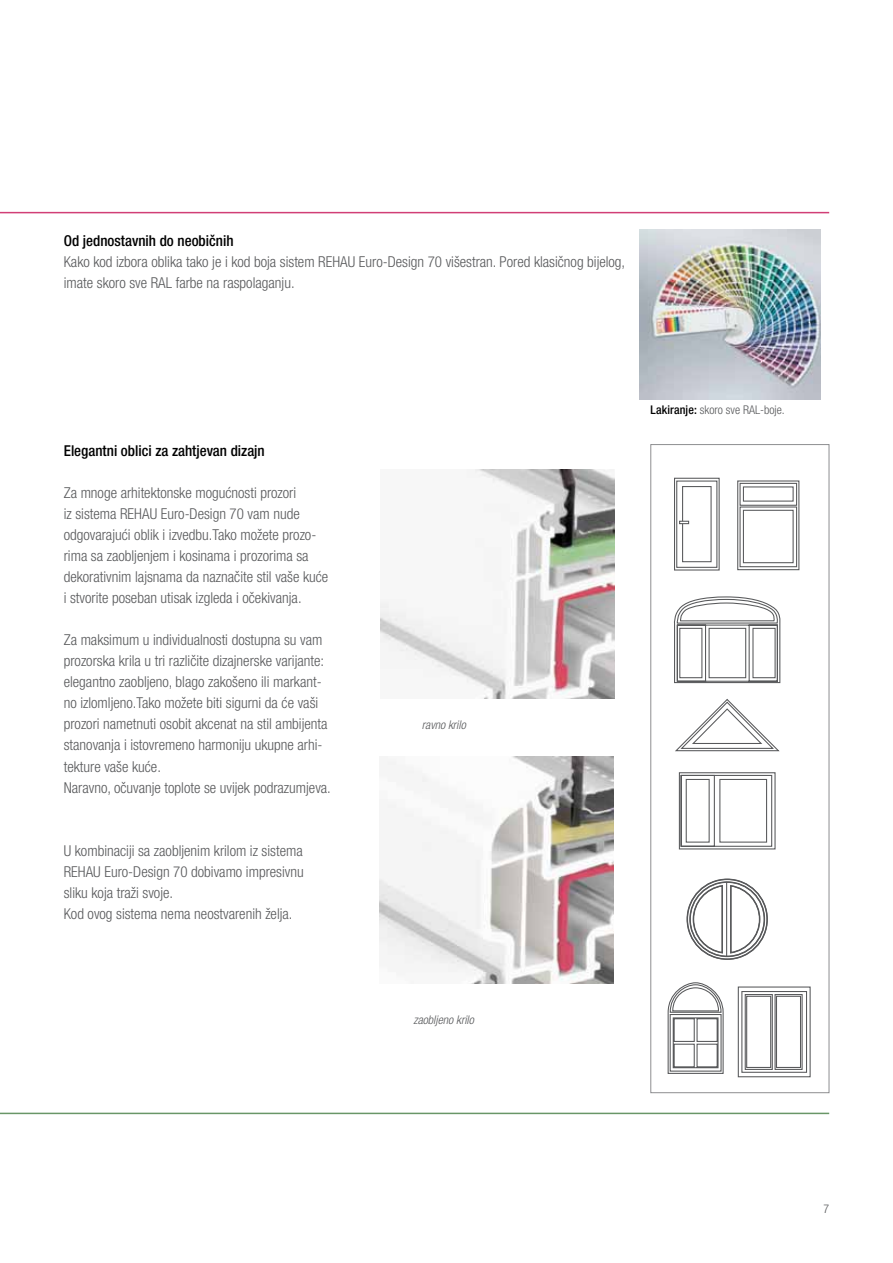
<style>
.page{position:relative;width:893px;height:1263px;background:#fff}
.page>*{position:absolute;margin:0;border:0;box-sizing:border-box;transform-origin:0 0}
.t1{font:300 condensed 15px/21px "Helvetica Neue LT Com";color:#58595b}
.t2{font:500 condensed 15px "Helvetica Neue LT Com";color:#000}
.t3{font:300 condensed 12px "Helvetica Neue LT Com";color:#58595b}
.t4{font:italic 300 condensed 12px "Helvetica Neue LT Com";color:#58595b}
.s1{font-weight:500;color:#000}
</style>
<div class="page">
<hr style="left:0;top:212px;width:829px;height:1px;background:#d13f76">
<hr style="left:0;top:1113px;width:829px;height:1px;background:#699667">
<svg style="left:674px;top:477px;width:46px;height:94px"></svg>
<svg style="left:737px;top:986px;width:74px;height:92px"></svg>
<svg style="left:674px;top:596px;width:107px;height:88px"></svg>
<svg style="left:737px;top:480px;width:63px;height:91px"></svg>
<svg style="left:675px;top:699px;width:105px;height:53px"></svg>
<svg style="left:678px;top:772px;width:98px;height:78px"></svg>
<svg style="left:667px;top:982px;width:57px;height:92px"></svg>
<div style="left:686px;top:878px;width:82px;height:82px;border:2px solid #58595b;border-radius:50%"></div>
<div style="left:689px;top:881px;width:76px;height:76px;border:2px solid #58595b;border-radius:50%"></div>
<svg style="left:692px;top:884px;width:69px;height:70px"></svg>
<hr style="left:726px;top:882px;width:1px;height:74px;background:#58595b">
<img style="left:640px;top:230px;width:181px;height:169px">
<img style="left:381px;top:470px;width:233px;height:228px">
<img style="left:379px;top:757px;width:234px;height:227px">
<p class="t2" style="left:64px;top:232px;width:171px">Od jednostavnih do neobičnih</p>
<p class="t1" style="left:64px;top:252px;width:563px">Kako kod izbora oblika tako je i kod boja sistem REHAU Euro-Design 70 višestran. Pored klasičnog bijelog, imate skoro sve RAL farbe na raspolaganju.</p>
<p class="t2" style="left:64px;top:442px;width:203px">Elegantni oblici za zahtjevan dizajn</p>
<p class="t1" style="left:64px;top:483px;width:266px">Za mnoge arhitektonske mogućnosti prozori<br>iz sistema REHAU Euro-Design 70 vam nude odgovarajući oblik i izvedbu.Tako možete prozo&shy;rima sa zaobljenjem i kosinama i prozorima sa dekorativnim lajsnama da naznačite stil vaše kuće i stvorite poseban utisak izgleda i očekivanja.</p>
<p class="t1" style="left:64px;top:630px;width:269px">Za maksimum u individualnosti dostupna su vam prozorska krila u tri različite dizajnerske varijante: elegantno zaobljeno, blago zakošeno ili markant&shy;no izlomljeno.Tako možete biti sigurni da će vaši prozori nametnuti osobit akcenat na stil ambijenta stanovanja i istovremeno harmoniju ukupne arhi&shy;tekture vaše kuće.<br>Naravno, očuvanje toplote se uvijek podrazumjeva.</p>
<p class="t1" style="left:64px;top:840px;width:241px">U kombinaciji sa zaobljenim krilom iz sistema REHAU Euro-Design 70 dobivamo impresivnu sliku koja traži svoje.<br>Kod ovog sistema nema neostvarenih želja.</p>
<p class="t4" style="left:422px;top:718px;width:46px">ravno krilo</p>
<p class="t4" style="left:414px;top:1012px;width:62px">zaobljeno krilo</p>
<p class="t3" style="left:651px;top:403px;width:136px"><span class="s1">Lakiranje:</span> skoro sve RAL-boje.</p>
<p class="t3" style="left:823px;top:1201px;width:7px">7</p>
</div>
